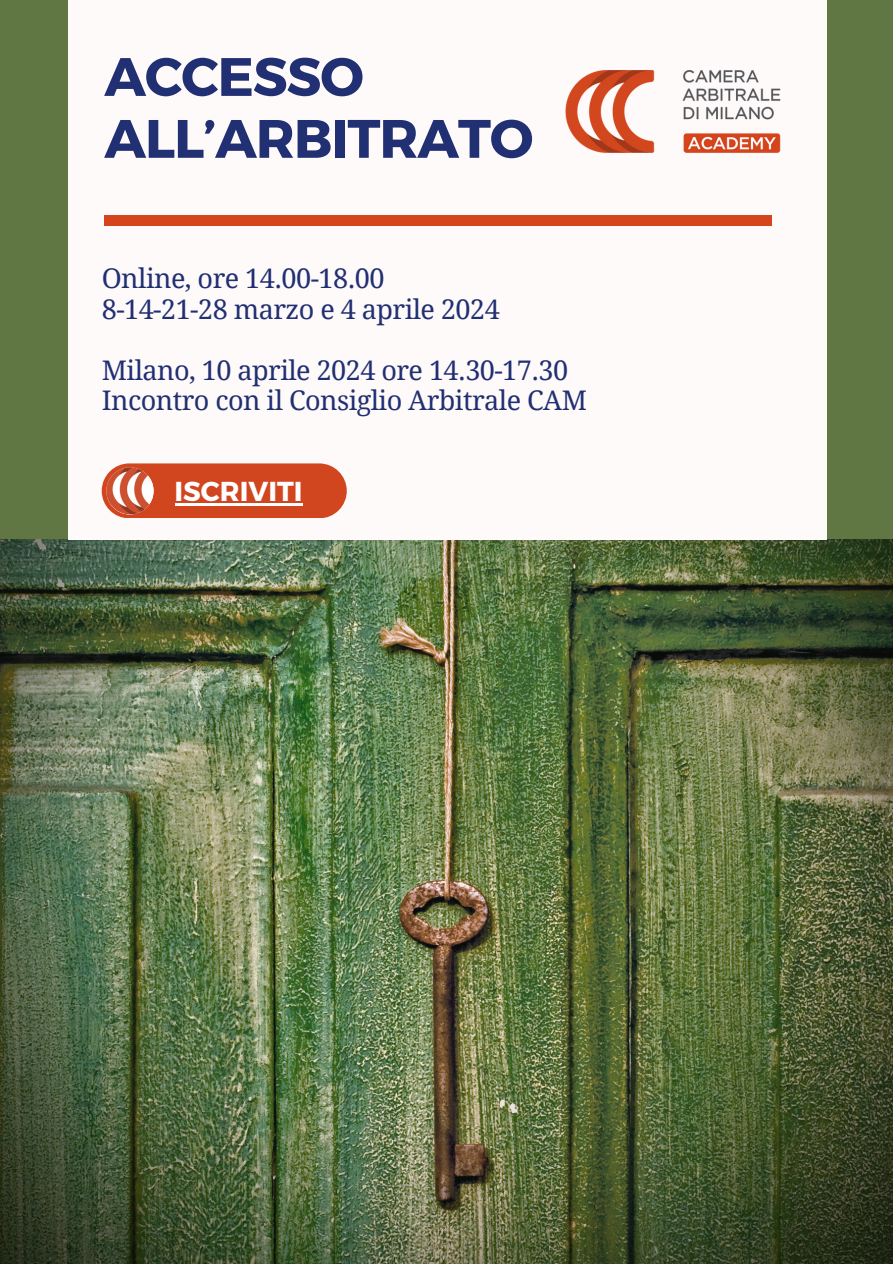
<style>
.page{position:relative;width:893px;height:1264px;background:#fff}
.page>*{position:absolute;margin:0;border:0;box-sizing:border-box;transform-origin:0 0}
.t1{font:700 54px/61.8px "Montserrat";letter-spacing:-.02em;color:#212f73}
.t2{font:700 27.3px "Montserrat";color:#fff}
.t3{font:27px "Droid Serif";letter-spacing:-.02em;color:#212f73}
</style>
<div class="page">
<div style="left:0;top:0;width:892px;height:1263px;background:#607743"></div>
<img style="left:0;top:539px;width:892px;height:724px">
<div style="left:68px;top:0;width:758px;height:539px;background:#fefaf9"></div>
<div style="left:104px;top:215px;width:667px;height:10px;background:#d4451d"></div>
<div style="left:102px;top:463px;width:245px;height:55px;background:#d2461f;border-radius:27px"></div>
<img style="left:106px;top:467px;width:48px;height:47px;border-radius:50%">
<img style="left:565px;top:70px;width:216px;height:83px">
<hr style="left:175px;top:503px;width:127px;height:2px;background:#fff">
<h1 class="t1" style="left:104px;top:43px;width:430px">ACCESSO<br>ALL’ARBITRATO</h1>
<p class="t3" style="left:102px;top:263px;width:284px">Online, ore 14.00-18.00</p>
<p class="t3" style="left:102px;top:294px;width:399px">8-14-21-28 marzo e 4 aprile 2024</p>
<p class="t3" style="left:102px;top:354px;width:468px">Milano, 10 aprile 2024 ore 14.30-17.30</p>
<p class="t3" style="left:102px;top:385px;width:486px">Incontro con il Consiglio Arbitrale CAM</p>
<p class="t2" style="left:175px;top:473px;width:129px">ISCRIVITI</p>
</div>
